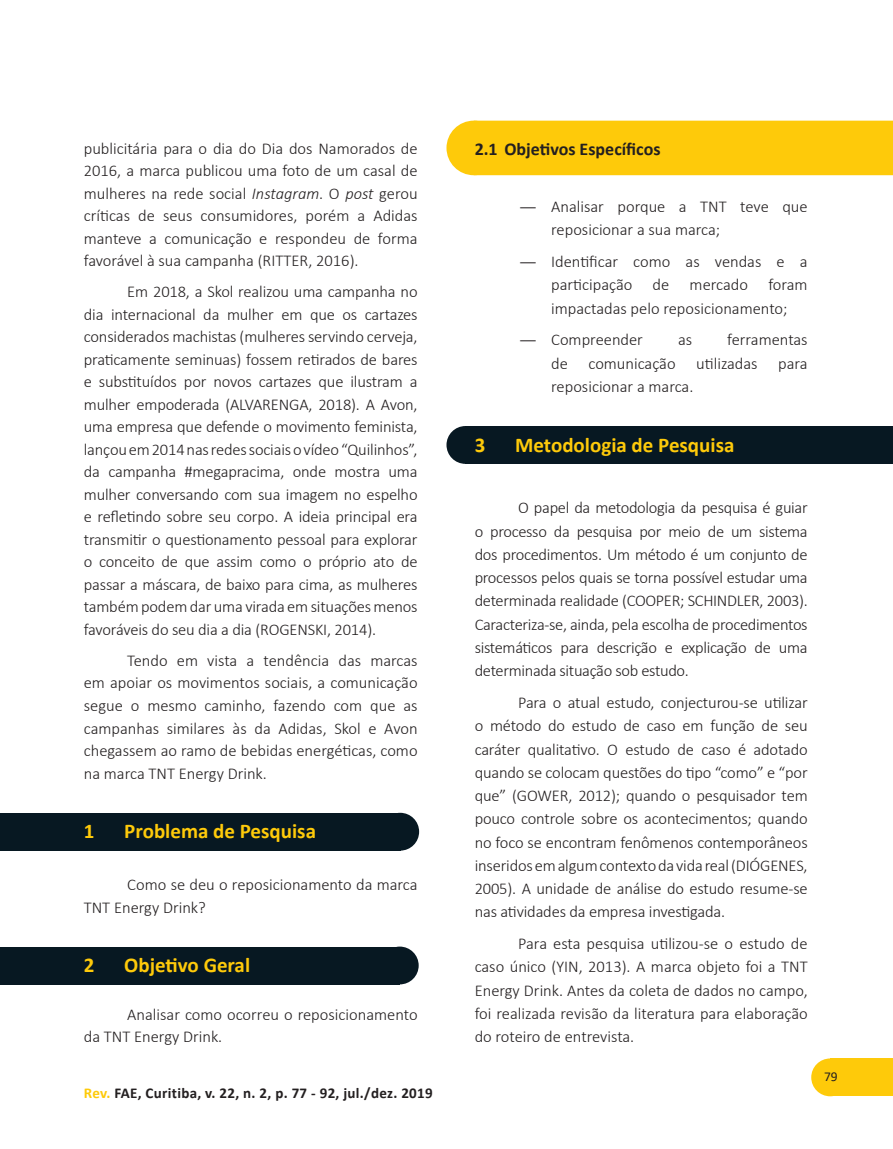
<style>
.page{position:relative;width:893px;height:1149px;background:#fff}
.page>*{position:absolute;margin:0;border:0;box-sizing:border-box;transform-origin:0 0}
.T1_copy{font:700 21px "Calibri";color:#feca0a}
.T2{font:700 18px "Calibri";color:#231f20}
.Texto_PN{font:300 16.5px/22.5px "Calibri";color:#231f20;text-align:justify}
.t1{font:700 15px "Calibri";letter-spacing:.02em;color:#231f20}
.t2{font:13.5px "Calibri";color:#231f20}
.s1{font-style:italic}
.s2{color:#feca0a}
.s3{font-family:"Myriad Pro";font-weight:400}
</style>
<div class="page">
<div style="left:830px;top:1058px;width:63px;height:37px;background:#feca0a"></div>
<div style="left:811px;top:1058px;width:38px;height:37px;background:#feca0a;border-radius:50%"></div>
<div style="left:465px;top:426px;width:428px;height:37px;background:#071822"></div>
<div style="left:446px;top:426px;width:38px;height:37px;background:#071822;border-radius:50%"></div>
<div style="left:474px;top:121px;width:419px;height:54px;background:#feca0a"></div>
<div style="left:446px;top:121px;width:55px;height:54px;background:#feca0a;border-radius:50%"></div>
<div style="left:0;top:812px;width:400px;height:38px;background:#071822"></div>
<div style="left:381px;top:812px;width:38px;height:38px;background:#071822;border-radius:50%"></div>
<div style="left:0;top:946px;width:400px;height:38px;background:#071822"></div>
<div style="left:381px;top:946px;width:38px;height:38px;background:#071822;border-radius:50%"></div>
<p class="Texto_PN" style="left:84px;top:137px;width:335px">publicitária para o dia do Dia dos Namorados de 2016, a marca publicou uma foto de um casal de mulheres na rede social <span class="s1">Instagram</span>. O <span class="s1">post</span> gerou críticas de seus consumidores, porém a Adidas manteve a comunicação e respondeu de forma favorável à sua campanha (RITTER, 2016).</p>
<p class="Texto_PN" style="left:84px;top:280px;width:335px;text-indent:44px">Em 2018, a Skol realizou uma campanha no dia internacional da mulher em que os cartazes considerados machistas (mulheres servindo cerveja, praticamente seminuas) fossem retirados de bares e substituídos por novos cartazes que ilustram a mulher empoderada (ALVARENGA, 2018). A Avon, uma empresa que defende o movimento feminista, lançouem2014nasredessociaisovídeo“Quilinhos”, da campanha #megapracima, onde mostra uma mulher conversando com sua imagem no espelho e refletindo sobre seu corpo. A ideia principal era transmitir o questionamento pessoal para explorar o conceito de que assim como o próprio ato de passar a máscara, de baixo para cima, as mulheres tambémpodem dar uma virada emsituaçõesmenos favoráveis do seu dia a dia (ROGENSKI, 2014).</p>
<p class="Texto_PN" style="left:84px;top:649px;width:335px;text-indent:44px">Tendo em vista a tendência das marcas em apoiar os movimentos sociais, a comunicação segue o mesmo caminho, fazendo com que as campanhas similares às da Adidas, Skol e Avon chegassem ao ramo de bebidas energéticas, como na marca TNT Energy Drink.</p>
<p class="T1_copy" style="left:84px;top:815px;width:12px">1</p>
<p class="T1_copy" style="left:124px;top:815px;width:193px">Problema de Pesquisa</p>
<p class="Texto_PN" style="left:84px;top:873px;width:335px;text-indent:44px">Como se deu o reposicionamento da marca<br>TNT Energy Drink?</p>
<p class="T1_copy" style="left:84px;top:949px;width:12px">2</p>
<p class="T1_copy" style="left:124px;top:949px;width:127px">Objetivo Geral</p>
<p class="Texto_PN" style="left:84px;top:1002px;width:335px;text-indent:44px">Analisar como ocorreu o reposicionamento da TNT Energy Drink.</p>
<p class="t1" style="left:84px;top:1081px;width:350px"><span class="s2">Rev.</span> FAE, Curitiba, v. 22, n. 2, p. 77 - 92, jul./dez. 2019</p>
<p class="T2" style="left:475px;top:136px;width:187px">2.1 Objetivos Específicos</p>
<p class="Texto_PN" style="left:551px;top:195px;width:258px;line-height:23.2px;text-indent:-32px"><span class="s3">—</span> Analisar porque a TNT teve que reposicionar a sua marca;</p>
<p class="Texto_PN" style="left:551px;top:250px;width:258px;line-height:23.2px;text-indent:-32px"><span class="s3">—</span> Identificar como as vendas e a participação de mercado foram impactadas pelo reposicionamento;</p>
<p class="Texto_PN" style="left:520px;top:328px;width:125px"><span class="s3">—</span> Compreender</p>
<p class="Texto_PN" style="left:678px;top:328px;width:16px">as</p>
<p class="Texto_PN" style="left:551px;top:328px;width:258px;line-height:23.2px;text-indent:176px">ferramentas de comunicação utilizadas para reposicionar a marca.</p>
<p class="T1_copy" style="left:475px;top:430px;width:12px">3</p>
<p class="T1_copy" style="left:515px;top:430px;width:221px">Metodologia de Pesquisa</p>
<p class="Texto_PN" style="left:475px;top:496px;width:335px;line-height:23.2px;text-indent:44px">O papel da metodologia da pesquisa é guiar o processo da pesquisa por meio de um sistema dos procedimentos. Um método é um conjunto de processos pelos quais se torna possível estudar uma determinada realidade (COOPER; SCHINDLER, 2003).<br>Caracteriza-se, ainda, pela escolha de procedimentos sistemáticos para descrição e explicação de uma determinada situação sob estudo.</p>
<p class="Texto_PN" style="left:475px;top:690px;width:335px;line-height:23.2px;text-indent:44px">Para o atual estudo, conjecturou-se utilizar o método do estudo de caso em função de seu caráter qualitativo. O estudo de caso é adotado quando se colocam questões do tipo “como” e “por que” (GOWER, 2012); quando o pesquisador tem pouco controle sobre os acontecimentos; quando no foco se encontram fenômenos contemporâneos inseridosemalgumcontextodavidareal(DIÓGENES, 2005). A unidade de análise do estudo resume-se nas atividades da empresa investigada.</p>
<p class="Texto_PN" style="left:475px;top:931px;width:335px;line-height:23.2px;text-indent:44px">Para esta pesquisa utilizou-se o estudo de caso único (YIN, 2013). A marca objeto foi a TNT Energy Drink. Antes da coleta de dados no campo, foi realizada revisão da literatura para elaboração do roteiro de entrevista.</p>
<p class="t2" style="left:824px;top:1066px;width:15px">79</p>
</div>
